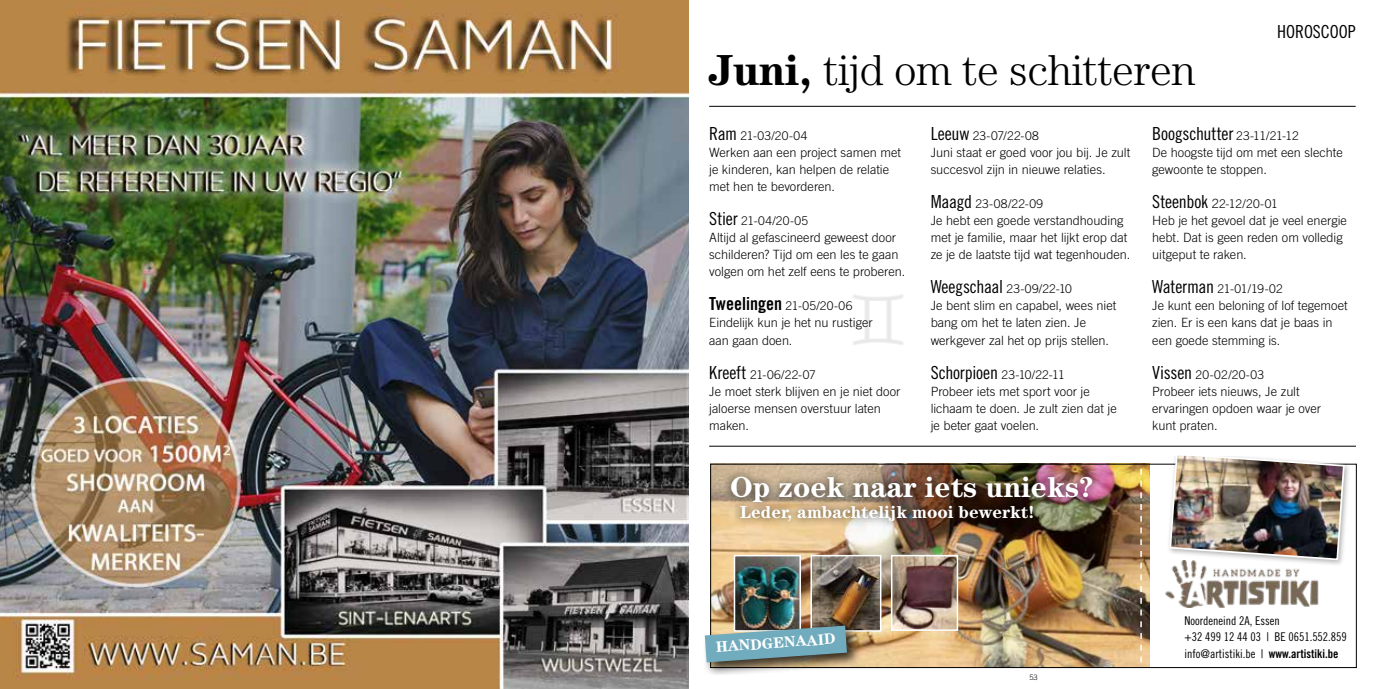
<style>
.page{position:relative;width:1378px;height:689px;background:#fff}
.page>*{position:absolute;margin:0;border:0;box-sizing:border-box;transform-origin:0 0}
.t1{font:300 43.5px "Century Std";letter-spacing:-.01em;color:#000}
.t2{font:700 29.1px "Century LT";color:#fff}
.t3{font:18px "Trade Gothic LT Std Cn 18";letter-spacing:-.005em;color:#000}
.t4{font:700 17.55px "Century LT";color:#fff}
.t5{font:700 15px "Century LT";color:#fff}
.t6{font:300 12.75px/17px "Trade Gothic LT Std";color:#000}
.t7{font:300 12px "Trade Gothic LT Std";letter-spacing:.015em;color:#000}
.t8{font:12px/16.5px "Trade Gothic LT Std Cn 18";color:#000}
.t9{font:300 7.5px "Trade Gothic LT Std";color:#000}
.s1{font-weight:700}
.s2{font-family:"Trade Gothic LT Std Cn 18";font-weight:400;font-size:18px}
.s3{font-family:"Trade Gothic LT Std Bd Cn 20";font-weight:400;font-size:18px}
.s4{font-family:"Trade Gothic LT Std";font-weight:300;font-size:12px}
.s5{font-size:12.75px}
.s6{font-family:"Trade Gothic LT Std Bd Cn 20"}
</style>
<div class="page">
<img style="left:712px;top:466px;width:437px;height:200px">
<img style="left:1165px;top:566px;width:154px;height:41px">
<div style="left:1166px;top:456px;width:185px;height:110px;background:#000;opacity:.3"></div>
<img style="left:1168px;top:456px;width:177px;height:105px">
<div style="left:732px;top:497px;width:309px;height:33px;background:#000;opacity:.75"></div>
<div style="left:722px;top:467px;width:378px;height:43px;background:#000;opacity:.75"></div>
<svg style="left:1140px;top:469px;width:2px;height:193px"></svg>
<img style="left:737px;top:558px;width:61px;height:65px">
<div style="left:734px;top:555px;width:67px;height:77px;border:2px solid #fff"></div>
<img style="left:813px;top:558px;width:65px;height:71px">
<div style="left:810px;top:555px;width:71px;height:77px;border:2px solid #fff"></div>
<img style="left:894px;top:558px;width:61px;height:70px">
<div style="left:891px;top:555px;width:67px;height:76px;border:2px solid #fff"></div>
<div style="left:702px;top:623px;width:159px;height:52px;background:#000;opacity:.75"></div>
<svg style="left:704px;top:625px;width:144px;height:38px;background:#779ba1"></svg>
<hr style="left:709px;top:106px;width:646px;height:1px;background:#000">
<hr style="left:709px;top:446px;width:647px;height:1px;background:#000">
<img style="left:0;top:0;width:689px;height:689px">
<h1 class="t1" style="left:708px;top:45px;width:489px"><span class="s1">Juni,</span> tijd om te schitteren</h1>
<h3 class="t3" style="left:1277px;top:21px;width:80px">HOROSCOOP</h3>
<p class="t7" style="left:709px;top:129px;width:100px"><span class="s2">Ram</span> 21-03/20-04</p>
<p class="t6" style="left:709px;top:144px;width:193px">Werken aan een project samen met je kinderen, kan helpen de relatie met hen te bevorderen.</p>
<p class="t7" style="left:709px;top:214px;width:100px"><span class="s2">Stier</span> 21-04/20-05</p>
<p class="t6" style="left:709px;top:229px;width:198px">Altijd al gefascineerd geweest door schilderen? Tijd om een les te gaan volgen om het zelf eens te proberen.</p>
<p class="t7" style="left:709px;top:299px;width:145px"><span class="s3">Tweelingen</span> 21-05/20-06</p>
<p class="t6" style="left:709px;top:314px;width:165px">Eindelijk kun je het nu rustiger aan gaan doen.</p>
<p class="t7" style="left:709px;top:367px;width:108px"><span class="s2">Kreeft</span> 21-06/22-07</p>
<p class="t6" style="left:709px;top:382px;width:193px">Je moet sterk blijven en je niet door jaloerse mensen overstuur laten maken.</p>
<p class="t7" style="left:930px;top:129px;width:110px"><span class="s2">Leeuw</span> 23-07/22-08</p>
<p class="t6" style="left:930px;top:144px;width:201px">Juni staat er goed voor jou bij. Je zult succesvol zijn in nieuwe relaties.</p>
<p class="t7" style="left:930px;top:197px;width:114px"><span class="s2">Maagd</span> 23-08/22-09</p>
<p class="t6" style="left:930px;top:212px;width:201px">Je hebt een goede verstandhouding met je familie, maar het lijkt erop dat ze je de laatste tijd wat tegenhouden.</p>
<p class="t7" style="left:930px;top:282px;width:143px"><span class="s2">Weegschaal</span> 23-09/22-10</p>
<p class="t6" style="left:930px;top:297px;width:187px">Je bent slim en capabel, wees niet bang om het te laten zien. Je werkgever zal het op prijs stellen.</p>
<p class="t7" style="left:930px;top:367px;width:136px"><span class="s2">Schorpioen</span> 23-10/22-11</p>
<p class="t6" style="left:930px;top:382px;width:188px">Probeer iets met sport voor je lichaam te doen. Je zult zien dat je je beter gaat voelen.</p>
<h2 class="t2" style="left:730px;top:469px;width:365px">Op zoek naar iets unieks?</h2>
<h3 class="t4" style="left:740px;top:501px;width:296px">Leder, ambachtelijk mooi bewerkt!</h3>
<h3 class="t3" style="left:1152px;top:123px;width:148px">Boogschutter <span class="s4">23-11/21-12</span></h3>
<p class="t6" style="left:1152px;top:144px;width:192px">De hoogste tijd om met een slechte gewoonte te stoppen.</p>
<p class="t7" style="left:1152px;top:197px;width:127px"><span class="s2">Steenbok</span> <span class="s5">2</span>2-12/20-01</p>
<p class="t6" style="left:1152px;top:212px;width:196px">Heb je het gevoel dat je veel energie hebt. Dat is geen reden om volledig uitgeput te raken.</p>
<p class="t7" style="left:1152px;top:282px;width:132px"><span class="s2">Waterman</span> 21-01/19-02</p>
<p class="t6" style="left:1152px;top:297px;width:197px">Je kunt een beloning of lof tegemoet zien. Er is een kans dat je baas in een goede stemming is.</p>
<p class="t7" style="left:1152px;top:367px;width:113px"><span class="s2">Vissen</span> 20-02/20-03</p>
<p class="t6" style="left:1152px;top:382px;width:170px">Probeer iets nieuws, Je zult ervaringen opdoen waar je over kunt praten.</p>
<p class="t5" style="left:715px;top:638px;width:121px;rotate:-4deg">HANDGENAAID</p>
<p class="t9" style="left:1029px;top:672px;width:10px">53</p>
<p class="t8" style="left:1184px;top:612px;width:164px">Noordeneind 2A, Essen<br>+32 499 12 44 03 | BE 0651.552.859 info@artistiki.be | <span class="s6">www.artistiki.be</span></p>
</div>
